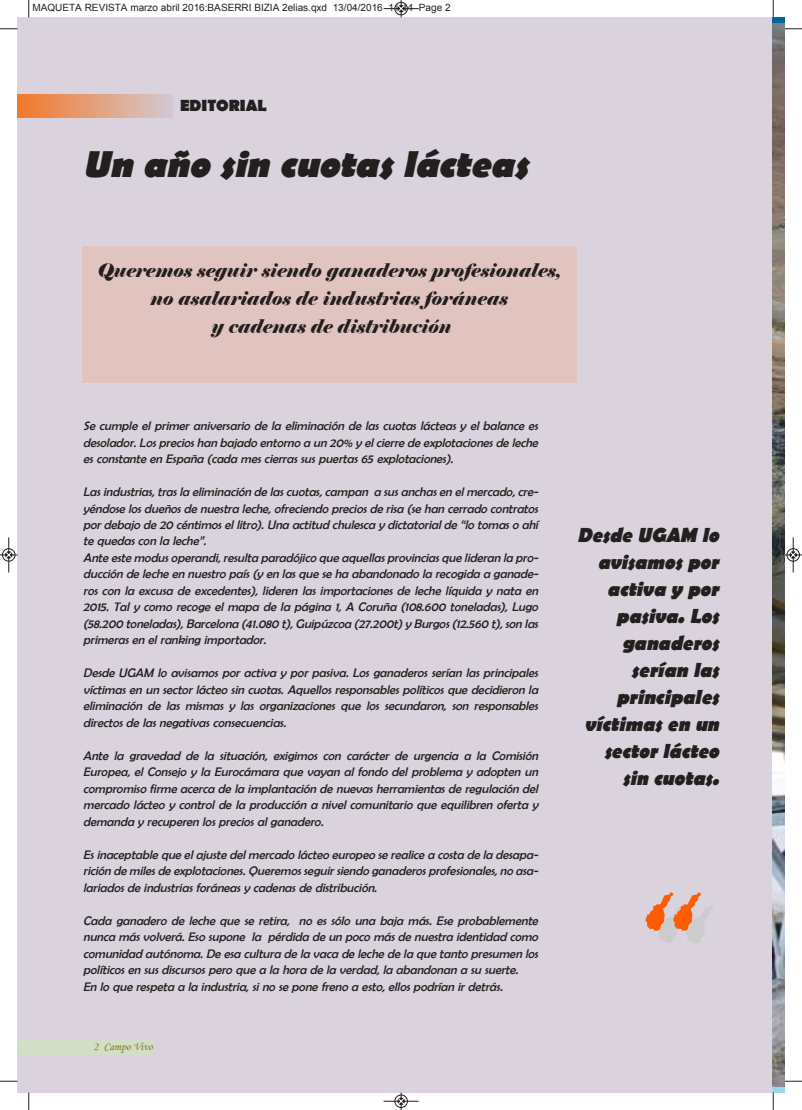
<style>
.page{position:relative;width:802px;height:1110px;background:#fff}
.page>*{position:absolute;margin:0;border:0;box-sizing:border-box;transform-origin:0 0}
.t1{font:250px "Blackadder ITC";color:#fd5c05}
.t2{font:italic 700 37.5px "Berlin Sans FB";color:#241f1f}
.t3{font:italic 700 20.5px/27px "Berlin Sans FB";color:#241f1f;text-align:right;scale:.95 1}
.t4{font:italic 18.75px/27.6px "Elephant";color:#241f1f;text-align:center}
.t5{font:700 16.25px "Berlin Sans FB";color:#241f1f}
.t6{font:italic 12.5px/16.5px "Berlin Sans FB";color:#241f1f;text-align:justify}
.t7{font:11.25px "Monotype Corsiva";color:#847321}
.t8{font:10px "Arial";color:#241f1f}
</style>
<div class="page">
<div style="left:18px;top:18px;width:754px;height:1074px;background:#dad2dc"></div>
<img style="left:18px;top:95px;width:154px;height:23px">
<div style="left:18px;top:1039px;width:135px;height:16px;background:#d3dec8"></div>
<div style="left:82px;top:247px;width:494px;height:136px;background:#e1c3bf"></div>
<img style="left:772px;top:24px;width:12px;height:1063px">
<svg style="left:28px;top:0;width:2px;height:18px"></svg>
<svg style="left:0;top:28px;width:18px;height:2px"></svg>
<svg style="left:772px;top:0;width:2px;height:18px"></svg>
<svg style="left:784px;top:28px;width:18px;height:2px"></svg>
<svg style="left:28px;top:1092px;width:2px;height:18px"></svg>
<svg style="left:0;top:1081px;width:18px;height:1px"></svg>
<svg style="left:772px;top:1092px;width:2px;height:18px"></svg>
<svg style="left:784px;top:1081px;width:18px;height:1px"></svg>
<div style="left:394px;top:2px;width:14px;height:13px;border:1px solid #fff;border-radius:50%"></div>
<hr style="left:383px;top:8px;width:35px;height:1px;background:#241f1f">
<div style="left:395px;top:2px;width:12px;height:13px;border:1px solid #241f1f;border-radius:50%"></div>
<svg style="left:398px;top:0;width:6px;height:17px"></svg>
<div style="left:394px;top:1094px;width:14px;height:14px;border:1px solid #fff;border-radius:50%"></div>
<hr style="left:383px;top:1101px;width:35px;height:1px;background:#241f1f">
<div style="left:395px;top:1095px;width:12px;height:13px;border:1px solid #241f1f;border-radius:50%"></div>
<svg style="left:398px;top:1092px;width:6px;height:18px"></svg>
<div style="left:2px;top:548px;width:13px;height:14px;border:1px solid #fff;border-radius:50%"></div>
<hr style="left:9px;top:537px;width:1px;height:35px;background:#241f1f">
<div style="left:2px;top:548px;width:13px;height:13px;border:1px solid #241f1f;border-radius:50%"></div>
<svg style="left:0;top:552px;width:18px;height:6px"></svg>
<div style="left:786px;top:548px;width:13px;height:14px;border:1px solid #fff;border-radius:50%"></div>
<hr style="left:793px;top:537px;width:1px;height:35px;background:#241f1f">
<div style="left:786px;top:548px;width:13px;height:13px;border:1px solid #241f1f;border-radius:50%"></div>
<svg style="left:784px;top:552px;width:18px;height:6px"></svg>
<p class="t8" style="left:32px;top:2px;width:419px">MAQUETA REVISTA marzo abril 2016:BASERRI BIZIA 2elias.qxd 13/04/2016 11:44 Page 2</p>
<h3 class="t5" style="left:180px;top:96px;width:88px">EDITORIAL</h3>
<h2 class="t2" style="left:83px;top:143px;width:455px">Un año sin cuotas lácteas</h2>
<h3 class="t4" style="left:98px;top:257px;width:465px">Queremos seguir siendo ganaderos profesionales, no asalariados de industrias foráneas<br>y cadenas de distribución</h3>
<p class="t6" style="left:83px;top:417px;width:459px">Se cumple el primer aniversario de la eliminación de las cuotas lácteas y el balance es desolador. Los precios han bajado entorno a un 20% y el cierre de explotaciones de leche es constante en España (cada mes cierras sus puertas 65 explotaciones).</p>
<p class="t6" style="left:83px;top:483px;width:459px;text-align:left">Las industrias, tras la eliminación de las cuotas, campan a sus anchas en el mercado, cre&shy;yéndose los dueños de nuestra leche, ofreciendo precios de risa (se han cerrado contratos por debajo de 20 céntimos el litro). Una actitud chulesca y dictatorial de “lo tomas o ahí te quedas con la leche”.<br>Ante este modus operandi, resulta paradójico que aquellas provincias que lideran la pro&shy;ducción de leche en nuestro país (y en las que se ha abandonado la recogida a ganade&shy;ros con la excusa de excedentes), lideren las importaciones de leche líquida y nata en 2015. Tal y como recoge el mapa de la página 1, A Coruña (108.600 toneladas), Lugo (58.200 toneladas), Barcelona (41.080 t), Guipúzcoa (27.200t) y Burgos (12.560 t), son las primeras en el ranking importador.</p>
<p class="t6" style="left:83px;top:665px;width:459px">Desde UGAM lo avisamos por activa y por pasiva. Los ganaderos serían las principales víctimas en un sector lácteo sin cuotas. Aquellos responsables políticos que decidieron la eliminación de las mismas y las organizaciones que los secundaron, son responsables directos de las negativas consecuencias.</p>
<p class="t6" style="left:83px;top:747px;width:459px">Ante la gravedad de la situación, exigimos con carácter de urgencia a la Comisión Europea, el Consejo y la Eurocámara que vayan al fondo del problema y adopten un compromiso firme acerca de la implantación de nuevas herramientas de regulación del mercado lácteo y control de la producción a nivel comunitario que equilibren oferta y demanda y recuperen los precios al ganadero.</p>
<p class="t6" style="left:83px;top:846px;width:459px">Es inaceptable que el ajuste del mercado lácteo europeo se realice a costa de la desapa&shy;rición de miles de explotaciones. Queremos seguir siendo ganaderos profesionales, no asa&shy;lariados de industrias foráneas y cadenas de distribución.</p>
<p class="t6" style="left:83px;top:912px;width:459px;text-align:left">Cada ganadero de leche que se retira, no es sólo una baja más. Ese probablemente nunca más volverá. Eso supone la pérdida de un poco más de nuestra identidad como comunidad autónoma. De esa cultura de la vaca de leche de la que tanto presumen los políticos en sus discursos pero que a la hora de la verdad, la abandonan a su suerte.<br>En lo que respeta a la industria, si no se pone freno a esto, ellos podrían ir detrás.</p>
<p class="t7" style="left:93px;top:1041px;width:61px">2 Campo Vivo</p>
<h3 class="t3" style="left:577px;top:522px;width:155px">Desde UGAM lo avisamos por activa y por pasiva. Los ganaderos serían las principales víctimas en un sector lácteo sin cuotas.</h3>
<h1 class="t1" style="left:596px;top:845px;width:79px">“</h1>
</div>
